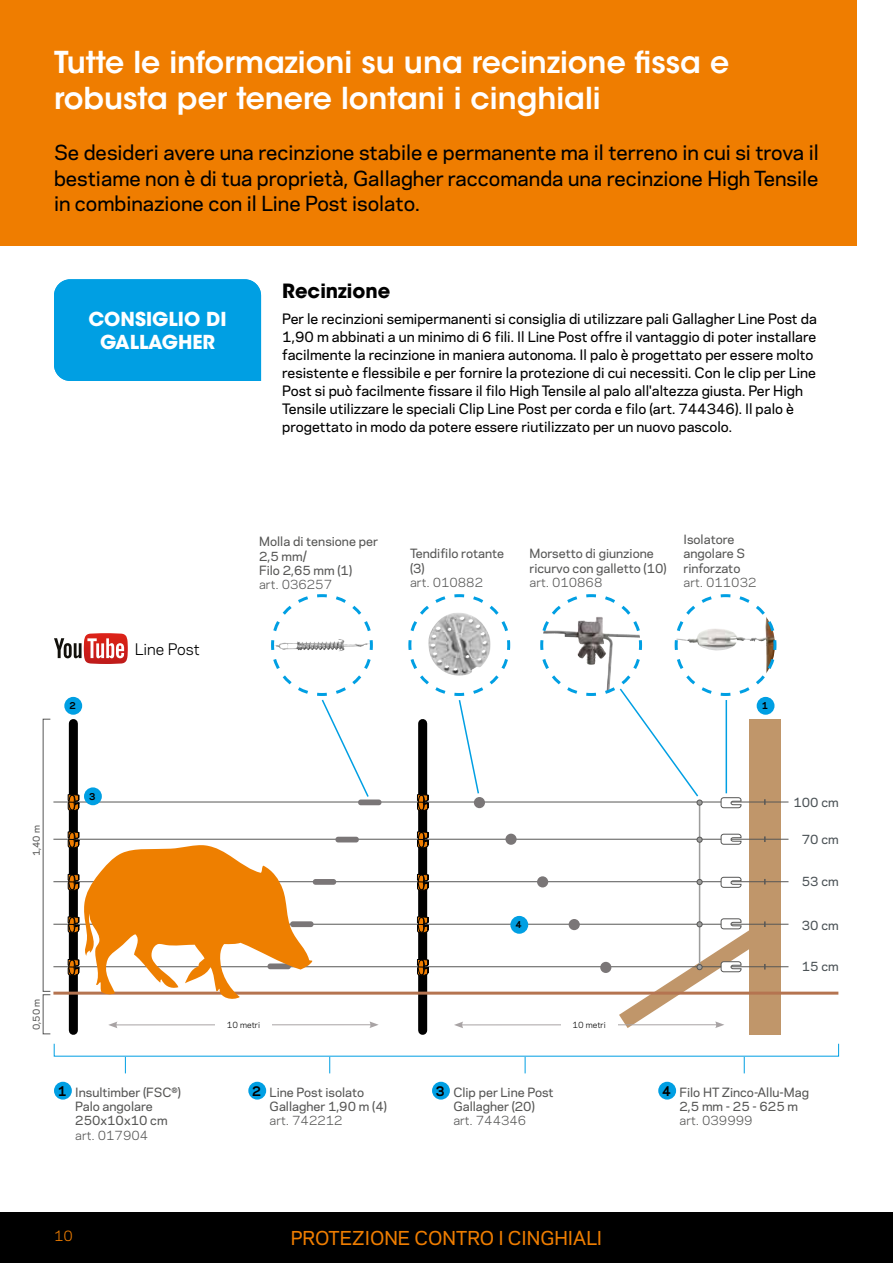
<style>
.page{position:relative;width:893px;height:1263px;background:#fff}
.page>*{position:absolute;margin:0;border:0;box-sizing:border-box;transform-origin:0 0}
.t1{font:600 30px/36px "ITC Avant Garde Std";color:#fff}
.t2{font:500 19.5px/25.5px "Galaxie Polaris";color:#000;text-align:justify}
.t3{font:700 19.5px "ITC Avant Garde Std";color:#000}
.t4{font:700 19.05px/23px "ITC Avant Garde Std";color:#fff;text-align:center}
.t5{font:500 18px "Galaxie Polaris";color:#ef7d00}
.t6{font:15px "Galaxie Polaris";color:#000}
.t7{font:500 13.5px/18px "Galaxie Polaris";color:#000}
.t8{font:13.5px "Galaxie Polaris";color:#ef7d00}
.t9{font:500 12px/14.4px "Galaxie Polaris";color:#575756}
.t10{font:12px "Galaxie Polaris";color:#575756}
.t11{font:500 12px "Galaxie Polaris";color:#4b5256}
.t12{font:500 9px "Galaxie Polaris";color:#575756}
.t13{font:700 9px "Galaxie Polaris";color:#000}
.t14{font:8.1px "Galaxie Polaris";color:#000}
.s1{font-weight:700;font-size:12.6px;color:#000}
</style>
<div class="page">
<div style="left:0;top:1212px;width:893px;height:51px;background:#000"></div>
<div style="left:0;top:0;width:856px;height:245px;background:#ef7d00"></div>
<svg style="left:271px;top:594px;width:102px;height:203px"></svg>
<svg style="left:54px;top:633px;width:74px;height:31px"></svg>
<svg style="left:125px;top:1057px;width:1px;height:16px"></svg>
<svg style="left:329px;top:1057px;width:1px;height:16px"></svg>
<svg style="left:525px;top:1057px;width:1px;height:16px"></svg>
<svg style="left:744px;top:1057px;width:1px;height:16px"></svg>
<div style="left:749px;top:719px;width:32px;height:315px;background:#c0966a"></div>
<div style="left:418px;top:723px;width:9px;height:307px;background:#000"></div>
<div style="left:69px;top:723px;width:9px;height:307px;background:#000"></div>
<hr style="left:53px;top:966px;width:735px;height:1px;background:#575756">
<hr style="left:53px;top:924px;width:735px;height:1px;background:#575756">
<hr style="left:53px;top:881px;width:735px;height:1px;background:#575756">
<hr style="left:53px;top:839px;width:735px;height:1px;background:#575756">
<hr style="left:53px;top:802px;width:735px;height:1px;background:#575756">
<svg style="left:68px;top:794px;width:11px;height:17px"></svg>
<svg style="left:407px;top:594px;width:105px;height:217px"></svg>
<svg style="left:417px;top:832px;width:11px;height:16px"></svg>
<svg style="left:417px;top:874px;width:11px;height:16px"></svg>
<svg style="left:417px;top:917px;width:11px;height:16px"></svg>
<svg style="left:417px;top:959px;width:11px;height:16px"></svg>
<div style="left:64px;top:697px;width:18px;height:18px;background:#009fe3;border-radius:50%"></div>
<svg style="left:720px;top:876px;width:22px;height:12px"></svg>
<svg style="left:720px;top:833px;width:22px;height:12px"></svg>
<div style="left:569px;top:919px;width:11px;height:11px;background:#7a7677;border-radius:50%"></div>
<div style="left:600px;top:962px;width:11px;height:11px;background:#7a7677;border-radius:50%"></div>
<div style="left:505px;top:834px;width:12px;height:11px;background:#7a7677;border-radius:50%"></div>
<div style="left:474px;top:797px;width:11px;height:11px;background:#7a7677;border-radius:50%"></div>
<div style="left:537px;top:876px;width:11px;height:11px;background:#7a7677;border-radius:50%"></div>
<div style="left:290px;top:921px;width:24px;height:6px;background:#7a7677;border-radius:3px"></div>
<div style="left:313px;top:879px;width:23px;height:6px;background:#7a7677;border-radius:3px"></div>
<div style="left:335px;top:837px;width:24px;height:5px;background:#7a7677;border-radius:3px"></div>
<div style="left:358px;top:799px;width:23px;height:6px;background:#7a7677;border-radius:3px"></div>
<hr style="left:699px;top:802px;width:1px;height:165px;background:#9d9d9c">
<svg style="left:697px;top:837px;width:5px;height:5px"></svg>
<svg style="left:697px;top:879px;width:5px;height:6px"></svg>
<hr style="left:53px;top:992px;width:785px;height:3px;background:#b57450">
<svg style="left:539px;top:594px;width:239px;height:214px"></svg>
<div style="left:510px;top:916px;width:18px;height:18px;background:#009fe3;border-radius:50%"></div>
<div style="left:84px;top:787px;width:18px;height:18px;background:#009fe3;border-radius:50%"></div>
<hr style="left:115px;top:1024px;width:257px;height:1px;background:#a8a3a4">
<svg style="left:108px;top:1022px;width:9px;height:6px"></svg>
<svg style="left:369px;top:1021px;width:10px;height:7px"></svg>
<hr style="left:461px;top:1024px;width:257px;height:1px;background:#a8a3a4">
<svg style="left:454px;top:1021px;width:9px;height:7px"></svg>
<svg style="left:619px;top:915px;width:162px;height:113px"></svg>
<svg style="left:68px;top:832px;width:244px;height:169px"></svg>
<div style="left:54px;top:279px;width:207px;height:102px;background:#009fe3"></div>
<div style="left:54px;top:1082px;width:18px;height:17px;background:#009fe3;border-radius:50%"></div>
<div style="left:248px;top:1082px;width:18px;height:17px;background:#009fe3;border-radius:50%"></div>
<div style="left:432px;top:1082px;width:18px;height:17px;background:#009fe3;border-radius:50%"></div>
<div style="left:658px;top:1082px;width:18px;height:17px;background:#009fe3;border-radius:50%"></div>
<div style="left:215px;top:1020px;width:57px;height:10px;background:#fff"></div>
<div style="left:561px;top:1020px;width:57px;height:10px;background:#fff"></div>
<h1 class="t1" style="left:54px;top:44px;width:677px">Tutte le informazioni su una recinzione fissa e robusta per tenere lontani i cinghiali</h1>
<h2 class="t2" style="left:54px;top:139px;width:766px">Se desideri avere una recinzione stabile e permanente ma il terreno in cui si trova il bestiame non è di tua proprietà, Gallagher raccomanda una recinzione High Tensile in combinazione con il Line Post isolato.</h2>
<h2 class="t3" style="left:282px;top:278px;width:110px">Recinzione</h2>
<h3 class="t4" style="left:88px;top:307px;width:140px">CONSIGLIO DI<br>GALLAGHER</h3>
<p class="t7" style="left:282px;top:309px;width:536px">Per le recinzioni semipermanenti si consiglia di utilizzare pali Gallagher Line Post da 1,90 m abbinati a un minimo di 6 fili. Il Line Post offre il vantaggio di poter installare facilmente la recinzione in maniera autonoma. Il palo è progettato per essere molto resistente e flessibile e per fornire la protezione di cui necessiti. Con le clip per Line Post si può facilmente fissare il filo High Tensile al palo all'altezza giusta. Per High Tensile utilizzare le speciali Clip Line Post per corda e filo (art. 744346). Il palo è progettato in modo da potere essere riutilizzato per un nuovo pascolo.</p>
<h3 class="t4" style="left:92px;top:307px;width:133px">GALLA HER’S<br>ADVICE</h3>
<p class="t6" style="left:135px;top:637px;width:66px">Line Post</p>
<p class="t9" style="left:259px;top:534px;width:120px">Molla di tensione per<br>2,5 mm/<br>Filo 2,65 mm (1)</p>
<p class="t10" style="left:259px;top:576px;width:74px">art. 036257</p>
<p class="t9" style="left:410px;top:546px;width:96px">Tendifilo rotante (3)</p>
<p class="t10" style="left:410px;top:573px;width:74px">art. 010882</p>
<p class="t9" style="left:529px;top:546px;width:139px">Morsetto di giunzione ricurvo con galletto (10)</p>
<p class="t10" style="left:529px;top:573px;width:74px">art. 010868</p>
<p class="t9" style="left:683px;top:531px;width:63px">Isolatore angolare S rinforzato</p>
<p class="t10" style="left:683px;top:573px;width:74px">art. 011032</p>
<p class="t13" style="left:69px;top:699px;width:8px">2</p>
<p class="t13" style="left:762px;top:699px;width:8px">1</p>
<p class="t12" style="left:30px;top:856px;width:33px;rotate:-90deg">1,40 m</p>
<p class="t13" style="left:89px;top:790px;width:8px">3</p>
<p class="t12" style="left:30px;top:1030px;width:33px;rotate:-90deg">0,50 m</p>
<p class="t9" style="left:75px;top:1084px;width:107px;text-indent:-17px"><span class="s1">1</span> Insultimber (FSC<sup>®</sup>)<br>Palo angolare<br>250x10x10 cm</p>
<p class="t10" style="left:75px;top:1126px;width:74px">art. 017904</p>
<p class="t13" style="left:515px;top:918px;width:8px">4</p>
<p class="t14" style="left:226px;top:1019px;width:37px">10 meter</p>
<p class="t14" style="left:571px;top:1019px;width:37px">10 meter</p>
<p class="t14" style="left:227px;top:1019px;width:35px">10 metri</p>
<p class="t14" style="left:573px;top:1019px;width:35px">10 metri</p>
<p class="t9" style="left:270px;top:1084px;width:119px;text-indent:-17px"><span class="s1">2</span> Line Post isolato<br>Gallagher 1,90 m (4)</p>
<p class="t10" style="left:270px;top:1112px;width:74px">art. 742212</p>
<p class="t9" style="left:436px;top:1084px;width:119px;text-align:center"><span class="s1">3</span> Clip per Line Post<br>Gallagher (20)</p>
<p class="t10" style="left:453px;top:1112px;width:74px">art. 744346</p>
<p class="t11" style="left:793px;top:793px;width:47px">100 cm</p>
<p class="t11" style="left:802px;top:830px;width:38px">70 cm</p>
<p class="t11" style="left:802px;top:872px;width:38px">53 cm</p>
<p class="t11" style="left:802px;top:916px;width:38px">30 cm</p>
<p class="t11" style="left:802px;top:958px;width:38px">15 cm</p>
<p class="t9" style="left:662px;top:1084px;width:148px;text-align:center"><span class="s1">4</span> Filo HT Zinco-Allu-Mag<br>2,5 mm - 25 - 625 m</p>
<p class="t10" style="left:680px;top:1112px;width:74px">art. 039999</p>
<p class="t8" style="left:54px;top:1226px;width:20px">10</p>
<h3 class="t5" style="left:291px;top:1224px;width:313px">PROTEZIONE CONTRO I CINGHIALI</h3>
</div>
